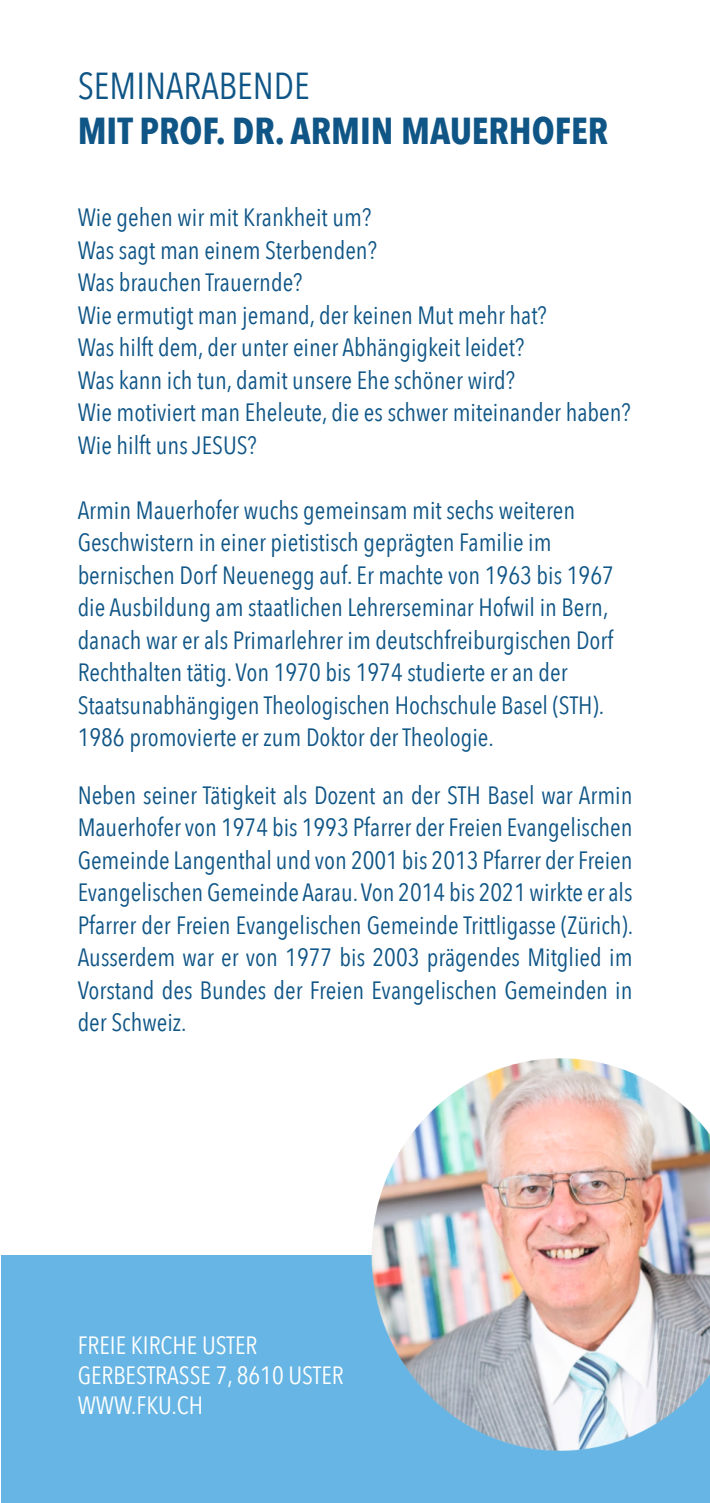
<style>
.page{position:relative;width:710px;height:1503px;background:#fff}
.page>*{position:absolute;margin:0;border:0;box-sizing:border-box;transform-origin:0 0}
.t1{font:700 37.5px "Avenir Next Condensed";color:#0f5586}
.t2{font:37.5px "Avenir Next Condensed";color:#0f5586}
.t3{font:25px/32.5px "Avenir Next Condensed";color:#0f5586}
.t4{font:25px/30px "Avenir Next Condensed";color:#fff}
</style>
<div class="page">
<div style="left:2px;top:1254px;width:707px;height:248px;background:#66b5e4"></div>
<img style="left:371px;top:1058px;width:338px;height:392px">
<h1 class="t2" style="left:78px;top:61px;width:234px">SEMINARABENDE</h1>
<h1 class="t1" style="left:78px;top:106px;width:531px">MIT PROF. DR. ARMIN MAUERHOFER</h1>
<p class="t3" style="left:78px;top:202px;width:554px">Wie gehen wir mit Krankheit um?<br>Was sagt man einem Sterbenden?<br>Was brauchen Trauernde?<br>Wie ermutigt man jemand, der keinen Mut mehr hat?<br>Was hilft dem, der unter einer Abhängigkeit leidet?<br>Was kann ich tun, damit unsere Ehe schöner wird?<br>Wie motiviert man Eheleute, die es schwer miteinander haben?<br>Wie hilft uns JESUS?</p>
<p class="t3" style="left:78px;top:494px;width:537px">Armin Mauerhofer wuchs gemeinsam mit sechs weiteren Geschwistern in einer pietistisch geprägten Familie im bernischen Dorf Neuenegg auf. Er machte von 1963 bis 1967 die Ausbildung am staatlichen Lehrerseminar Hofwil in Bern, danach war er als Primarlehrer im deutschfreiburgischen Dorf Rechthalten tätig. Von 1970 bis 1974 studierte er an der Staatsunabhängigen Theologischen Hochschule Basel (STH).<br>1986 promovierte er zum Doktor der Theologie.</p>
<p class="t3" style="left:78px;top:779px;width:556px;text-align:justify">Neben seiner Tätigkeit als Dozent an der STH Basel war Armin Mauerhofer von 1974 bis 1993 Pfarrer der Freien Evangelischen Gemeinde Langenthal und von 2001 bis 2013 Pfarrer der Freien Evangelischen Gemeinde Aarau.Von 2014 bis 2021 wirkte er als Pfarrer der Freien Evangelischen Gemeinde Trittligasse (Zürich).<br>Ausserdem war er von 1977 bis 2003 prägendes Mitglied im Vorstand des Bundes der Freien Evangelischen Gemeinden in der Schweiz.</p>
<p class="t4" style="left:78px;top:1331px;width:267px">FREIE KIRCHE USTER<br>GERBESTRASSE 7, 8610 USTER<br>WWW.FKU.CH</p>
</div>
